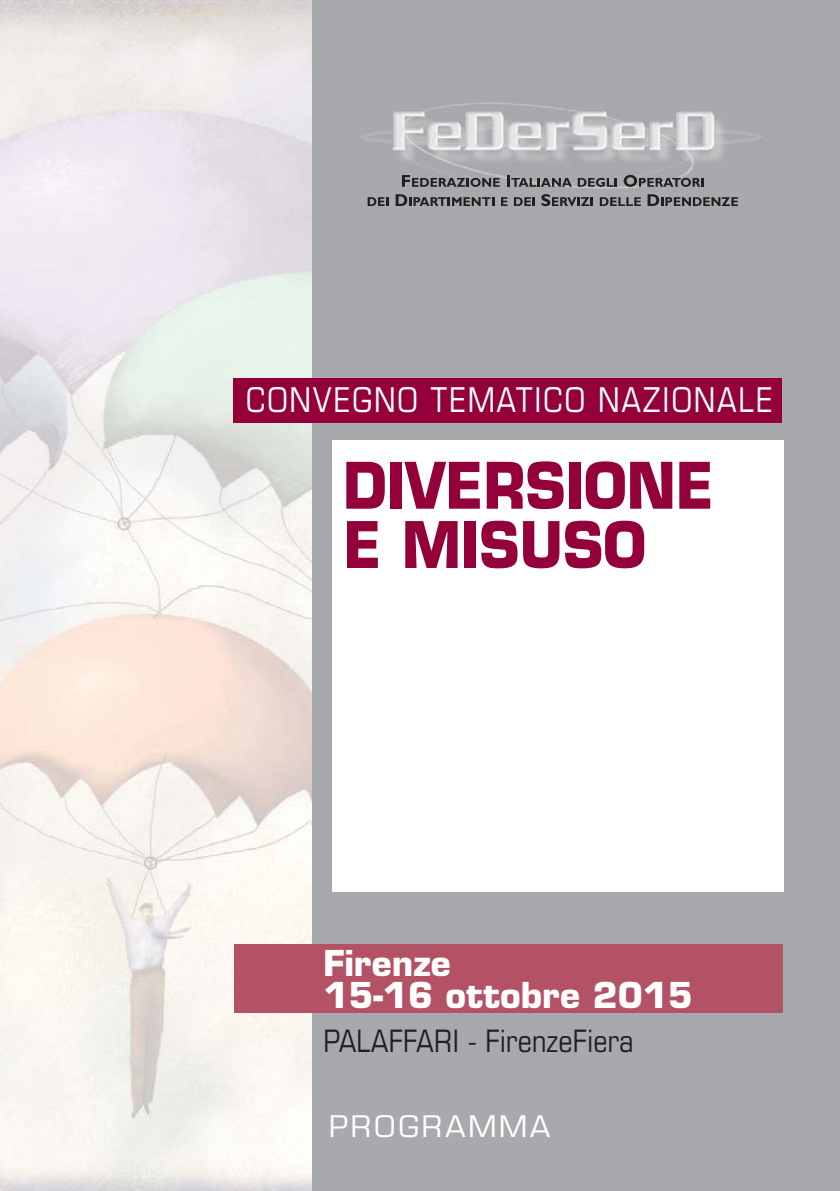
<style>
.page{position:relative;width:840px;height:1191px;background:#fff}
.page>*{position:absolute;margin:0;border:0;box-sizing:border-box;transform-origin:0 0}
.t1{font:700 62.6px/59.2px "Eurostile";color:#94003a;scale:.9 1}
.t2{font:700 34.8px/32px "Eurostile";color:#fff}
.t3{font:condensed 34.2px "Eurostile";letter-spacing:.045em;color:#fff}
.t4{font:condensed 31px "Eurostile";color:#231f20}
.t5{font:condensed 30px "Eurostile";letter-spacing:.06em;color:#fff;scale:1.2 1}
</style>
<div class="page">
<img style="left:0;top:0;width:312px;height:1191px">
<div style="left:312px;top:0;width:527px;height:1191px;background:#a7a9ac"></div>
<img style="left:361px;top:102px;width:400px;height:87px">
<svg style="left:367px;top:197px;width:21px;height:9px"></svg>
<svg style="left:395px;top:194px;width:99px;height:12px"></svg>
<svg style="left:501px;top:197px;width:6px;height:9px"></svg>
<svg style="left:514px;top:197px;width:20px;height:9px"></svg>
<svg style="left:541px;top:194px;width:51px;height:12px"></svg>
<svg style="left:599px;top:197px;width:41px;height:9px"></svg>
<svg style="left:647px;top:194px;width:90px;height:12px"></svg>
<svg style="left:402px;top:175px;width:97px;height:12px"></svg>
<svg style="left:506px;top:175px;width:65px;height:12px"></svg>
<svg style="left:577px;top:178px;width:39px;height:9px"></svg>
<svg style="left:623px;top:175px;width:80px;height:12px"></svg>
<div style="left:233px;top:378px;width:548px;height:44px;background:#94003a"></div>
<div style="left:331px;top:441px;width:451px;height:451px;background:#fff"></div>
<div style="left:234px;top:944px;width:548px;height:68px;background:#b25264"></div>
<p class="t3" style="left:245px;top:387px;width:528px">CONVEGNO TEMATICO NAZIONALE</p>
<h1 class="t1" style="left:343px;top:463px;width:413px">DIVERSIONE<br>E MISUSO</h1>
<p class="t2" style="left:323px;top:951px;width:371px">Firenze<br>15-16 ottobre 2015</p>
<p class="t4" style="left:323px;top:1029px;width:311px">PALAFFARI - FirenzeFiera</p>
<p class="t5" style="left:329px;top:1115px;width:186px">PROGRAMMA</p>
</div>
